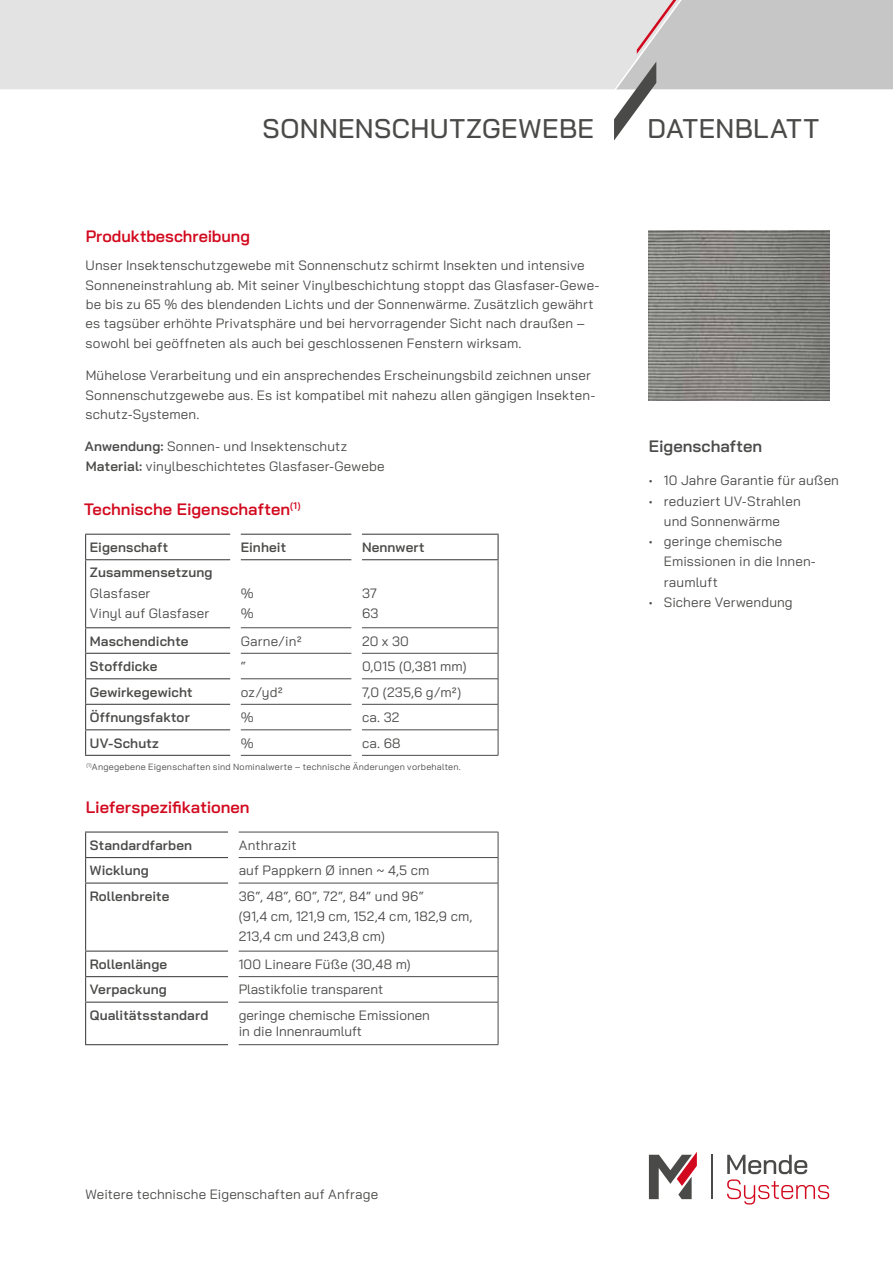
<style>
.page{position:relative;width:893px;height:1263px;background:#fff}
.page>*{position:absolute;margin:0;border:0;box-sizing:border-box;transform-origin:0 0}
.t1{font:500 27px "Bai Jamjuree";letter-spacing:.015em;color:#4a4a49}
.t2{font:600 16.5px "Bai Jamjuree";color:#d2091e}
.t3{font:600 16.5px "Bai Jamjuree";color:#4a4a49}
.t4{font:13.5px/20.2px "Bai Jamjuree";letter-spacing:.01em;color:#4a4a49}
.t5{font:600 13.5px "Bai Jamjuree";letter-spacing:.01em;color:#4a4a49}
.t6{font:9px "Bai Jamjuree";letter-spacing:.025em;color:#4a4a49}
.s1{font-weight:600}
</style>
<div class="page">
<svg style="left:649px;top:1152px;width:48px;height:47px"></svg>
<hr style="left:711px;top:1155px;width:2px;height:44px;background:#4a4a49">
<svg style="left:727px;top:1155px;width:102px;height:49px"></svg>
<hr style="left:241px;top:534px;width:110px;height:1px;background:#4a4a49">
<hr style="left:362px;top:534px;width:137px;height:1px;background:#4a4a49">
<hr style="left:497px;top:535px;width:2px;height:24px;background:#4a4a49">
<hr style="left:241px;top:559px;width:110px;height:1px;background:#4a4a49">
<hr style="left:362px;top:559px;width:137px;height:1px;background:#4a4a49">
<hr style="left:498px;top:560px;width:1px;height:68px;background:#4a4a49">
<hr style="left:241px;top:627px;width:110px;height:1px;background:#4a4a49">
<hr style="left:362px;top:627px;width:136px;height:1px;background:#4a4a49">
<hr style="left:241px;top:653px;width:110px;height:1px;background:#4a4a49">
<hr style="left:362px;top:653px;width:136px;height:1px;background:#4a4a49">
<hr style="left:241px;top:678px;width:110px;height:1px;background:#4a4a49">
<hr style="left:362px;top:678px;width:136px;height:1px;background:#4a4a49">
<hr style="left:241px;top:704px;width:110px;height:1px;background:#4a4a49">
<hr style="left:362px;top:704px;width:136px;height:1px;background:#4a4a49">
<hr style="left:241px;top:729px;width:110px;height:1px;background:#4a4a49">
<hr style="left:362px;top:729px;width:136px;height:1px;background:#4a4a49">
<svg style="left:498px;top:628px;width:1px;height:127px"></svg>
<hr style="left:241px;top:755px;width:110px;height:1px;background:#4a4a49">
<hr style="left:362px;top:755px;width:136px;height:1px;background:#4a4a49">
<hr style="left:85px;top:534px;width:145px;height:1px;background:#4a4a49">
<svg style="left:85px;top:535px;width:1px;height:24px"></svg>
<hr style="left:85px;top:559px;width:145px;height:1px;background:#4a4a49">
<hr style="left:85px;top:560px;width:1px;height:67px;background:#4a4a49">
<hr style="left:85px;top:627px;width:145px;height:1px;background:#4a4a49">
<hr style="left:85px;top:653px;width:145px;height:1px;background:#4a4a49">
<hr style="left:85px;top:678px;width:145px;height:1px;background:#4a4a49">
<hr style="left:85px;top:704px;width:145px;height:1px;background:#4a4a49">
<hr style="left:85px;top:729px;width:145px;height:1px;background:#4a4a49">
<svg style="left:85px;top:628px;width:1px;height:127px"></svg>
<hr style="left:85px;top:755px;width:145px;height:1px;background:#4a4a49">
<hr style="left:85px;top:831px;width:143px;height:2px;background:#4a4a49">
<hr style="left:85px;top:857px;width:143px;height:1px;background:#4a4a49">
<svg style="left:85px;top:833px;width:1px;height:49px"></svg>
<hr style="left:85px;top:882px;width:143px;height:2px;background:#4a4a49">
<hr style="left:85px;top:884px;width:1px;height:66px;background:#4a4a49">
<hr style="left:85px;top:950px;width:143px;height:2px;background:#4a4a49">
<hr style="left:85px;top:976px;width:143px;height:1px;background:#4a4a49">
<svg style="left:85px;top:952px;width:1px;height:49px"></svg>
<hr style="left:85px;top:1001px;width:143px;height:2px;background:#4a4a49">
<hr style="left:85px;top:1003px;width:1px;height:41px;background:#4a4a49">
<hr style="left:85px;top:1044px;width:143px;height:1px;background:#4a4a49">
<hr style="left:239px;top:832px;width:259px;height:1px;background:#4a4a49">
<hr style="left:239px;top:857px;width:259px;height:1px;background:#4a4a49">
<svg style="left:498px;top:832px;width:1px;height:51px"></svg>
<hr style="left:239px;top:883px;width:259px;height:1px;background:#4a4a49">
<hr style="left:498px;top:883px;width:1px;height:68px;background:#4a4a49">
<hr style="left:239px;top:951px;width:259px;height:1px;background:#4a4a49">
<hr style="left:239px;top:976px;width:259px;height:1px;background:#4a4a49">
<svg style="left:498px;top:951px;width:1px;height:51px"></svg>
<hr style="left:239px;top:1002px;width:259px;height:1px;background:#4a4a49">
<hr style="left:498px;top:1002px;width:1px;height:42px;background:#4a4a49">
<hr style="left:239px;top:1044px;width:259px;height:1px;background:#4a4a49">
<div style="left:0;top:0;width:611px;height:89px;background:#e3e3e3"></div>
<svg style="left:611px;top:0;width:282px;height:141px"></svg>
<img style="left:649px;top:230px;width:180px;height:171px">
<h1 class="t1" style="left:263px;top:113px;width:333px">SONNENSCHUTZGEWEBE</h1>
<h1 class="t1" style="left:648px;top:113px;width:173px">DATENBLATT</h1>
<p class="t2" style="left:86px;top:227px;width:166px">Produktbeschreibung</p>
<p class="t4" style="left:85px;top:255px;width:516px;line-height:19.5px">Unser Insektenschutzgewebe mit Sonnenschutz schirmt Insekten und intensive Sonneneinstrahlung ab. Mit seiner Vinylbeschichtung stoppt das Glasfaser-Gewe&shy;be bis zu 65 % des blendenden Lichts und der Sonnenwärme. Zusätzlich gewährt es tagsüber erhöhte Privatsphäre und bei hervorragender Sicht nach draußen – sowohl bei geöffneten als auch bei geschlossenen Fenstern wirksam.</p>
<p class="t4" style="left:85px;top:366px;width:511px;line-height:19.5px">Mühelose Verarbeitung und ein ansprechendes Erscheinungsbild zeichnen unser<br>Sonnenschutzgewebe aus. Es ist kompatibel mit nahezu allen gängigen Insekten&shy;schutz-Systemen.</p>
<p class="t4" style="left:85px;top:437px;width:301px;line-height:19.5px"><span class="s1">Anwendung:</span> Sonnen- und Insektenschutz<br><span class="s1">Material:</span> vinylbeschichtetes Glasfaser-Gewebe</p>
<p class="t2" style="left:84px;top:500px;width:218px">Technische Eigenschaften<sup>(1)</sup></p>
<p class="t5" style="left:90px;top:539px;width:80px">Eigenschaft</p>
<p class="t5" style="left:241px;top:539px;width:47px">Einheit</p>
<p class="t5" style="left:362px;top:539px;width:64px">Nennwert</p>
<p class="t5" style="left:90px;top:565px;width:124px">Zusammensetzung</p>
<p class="t4" style="left:90px;top:583px;width:121px">Glasfaser<br>Vinyl auf Glasfaser</p>
<p class="t4" style="left:241px;top:583px;width:14px">% %</p>
<p class="t4" style="left:362px;top:583px;width:18px">37<br>63</p>
<p class="t5" style="left:90px;top:633px;width:100px">Maschendichte</p>
<p class="t4" style="left:241px;top:630px;width:62px">Garne/in²</p>
<p class="t4" style="left:362px;top:630px;width:49px">20 x 30</p>
<p class="t5" style="left:90px;top:658px;width:69px">Stoffdicke</p>
<p class="t4" style="left:241px;top:656px;width:7px">“</p>
<p class="t4" style="left:362px;top:656px;width:106px">0,015 (0,381 mm)</p>
<p class="t5" style="left:90px;top:684px;width:104px">Gewirkegewicht</p>
<p class="t4" style="left:241px;top:681px;width:43px">oz/yd²</p>
<p class="t4" style="left:362px;top:681px;width:101px">7,0 (235,6 g/m²)</p>
<p class="t5" style="left:90px;top:709px;width:101px">Öffnungsfaktor</p>
<p class="t4" style="left:241px;top:707px;width:14px">%</p>
<p class="t4" style="left:362px;top:707px;width:39px">ca. 32</p>
<p class="t5" style="left:90px;top:735px;width:71px">UV-Schutz</p>
<p class="t4" style="left:241px;top:733px;width:14px">%</p>
<p class="t4" style="left:362px;top:733px;width:40px">ca. 68</p>
<p class="t6" style="left:86px;top:759px;width:376px"><sup>(1)</sup>Angegebene Eigenschaften sind Nominalwerte – technische Änderungen vorbehalten.</p>
<p class="t2" style="left:86px;top:797px;width:166px">Lieferspezifikationen</p>
<p class="t5" style="left:90px;top:837px;width:104px">Standardfarben</p>
<p class="t4" style="left:239px;top:835px;width:59px">Anthrazit</p>
<p class="t5" style="left:90px;top:863px;width:61px">Wicklung</p>
<p class="t4" style="left:239px;top:860px;width:192px">auf Pappkern Ø innen ~ 4,5 cm</p>
<p class="t5" style="left:90px;top:888px;width:81px">Rollenbreite</p>
<p class="t4" style="left:239px;top:886px;width:235px">36“, 48“, 60“, 72“, 84“ und 96“<br>(91,4 cm, 121,9 cm, 152,4 cm, 182,9 cm,<br>213,4 cm und 243,8 cm)</p>
<p class="t5" style="left:90px;top:956px;width:79px">Rollenlänge</p>
<p class="t4" style="left:239px;top:954px;width:174px">100 Lineare Füße (30,48 m)</p>
<p class="t5" style="left:90px;top:982px;width:79px">Verpackung</p>
<p class="t4" style="left:239px;top:979px;width:146px">Plastikfolie transparent</p>
<p class="t5" style="left:90px;top:1007px;width:120px">Qualitätsstandard</p>
<p class="t4" style="left:239px;top:1007px;width:193px;line-height:16.2px">geringe chemische Emissionen in die Innenraumluft</p>
<p class="t3" style="left:649px;top:437px;width:115px">Eigenschaften</p>
<p class="t4" style="left:649px;top:470px;width:192px">• 10 Jahre Garantie für außen</p>
<p class="t4" style="left:649px;top:491px;width:153px;text-align:center">• reduziert UV-Strahlen und Sonnenwärme</p>
<p class="t4" style="left:664px;top:531px;width:154px;text-indent:-15px">• geringe chemische<br>Emissionen in die Innen&shy;raumluft</p>
<p class="t4" style="left:649px;top:592px;width:145px">• Sichere Verwendung</p>
<p class="t4" style="left:86px;top:1184px;width:294px">Weitere technische Eigenschaften auf Anfrage</p>
</div>
